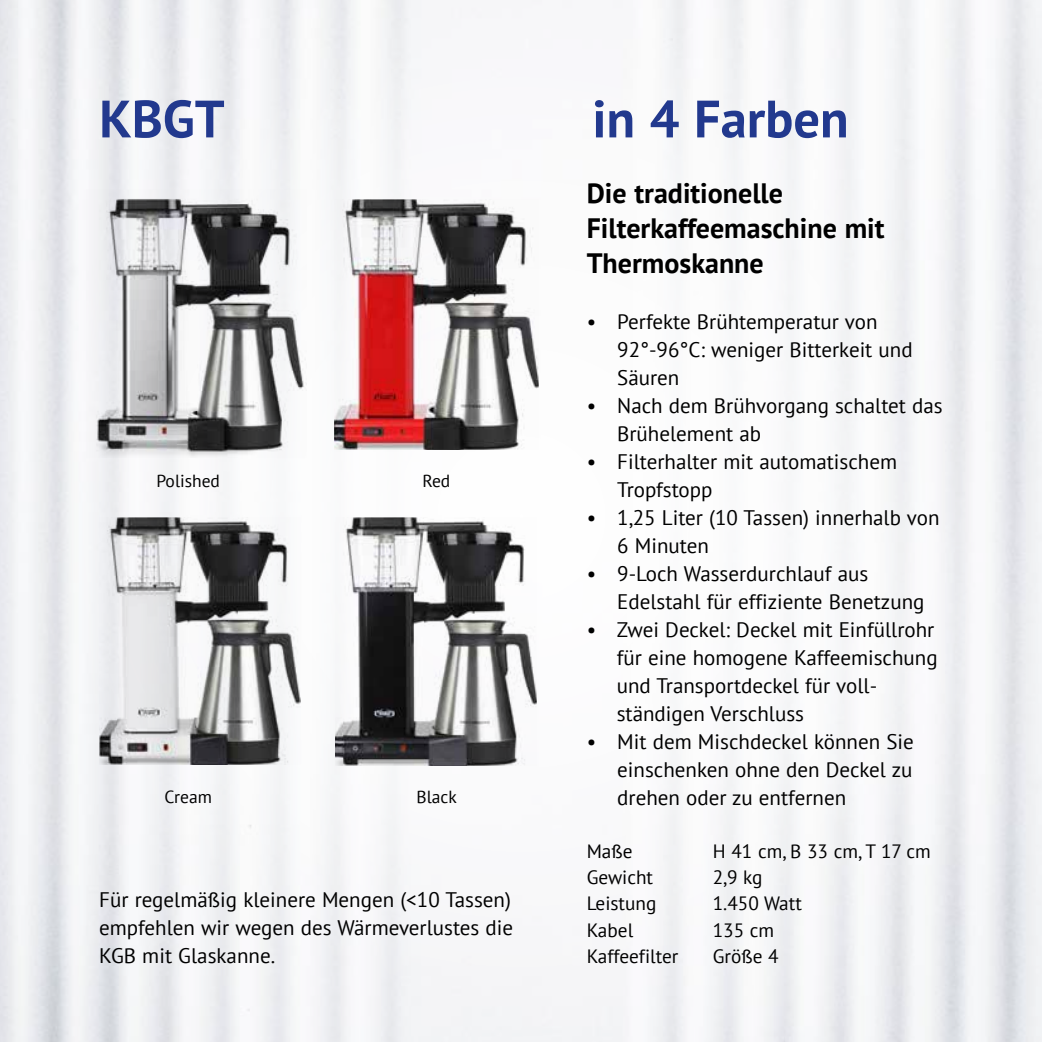
<style>
.page{position:relative;width:1042px;height:1042px;background:#fff}
.page>*{position:absolute;margin:0;border:0;box-sizing:border-box;transform-origin:0 0}
.t1{font:700 52.5px "PT Sans";color:#22398e}
.t2{font:700 28px/35px "PT Sans";color:#000}
.t3{font:21px/28px "PT Sans";color:#000}
.t4{font:19.25px "PT Sans";color:#000}
.t5{font:17.5px "PT Sans";color:#000}
</style>
<div class="page">
<img style="left:87px;top:189px;width:219px;height:268px">
<img style="left:336px;top:517px;width:201px;height:248px">
<img style="left:99px;top:517px;width:201px;height:247px">
<img style="left:334px;top:199px;width:204px;height:251px">
<h1 class="t1" style="left:99px;top:84px;width:127px">KBGT</h1>
<h1 class="t1" style="left:592px;top:84px;width:258px">in 4 Farben</h1>
<p class="t5" style="left:156px;top:470px;width:65px">Polished</p>
<p class="t5" style="left:164px;top:785px;width:49px">Cream</p>
<p class="t5" style="left:422px;top:470px;width:29px">Red</p>
<p class="t5" style="left:416px;top:785px;width:42px">Black</p>
<p class="t3" style="left:99px;top:884px;width:415px;text-align:justify">Für regelmäßig kleinere Mengen (&lt;10 Tassen) empfehlen wir wegen des Wärmeverlustes die KGB mit Glaskanne.</p>
<h2 class="t2" style="left:587px;top:175px;width:299px">Die traditionelle<br>Filterkaffeemaschine mit<br>Thermoskanne</h2>
<p class="t3" style="left:617px;top:307px;width:297px;text-indent:-30px">• Perfekte Brühtemperatur von<br>92°-96°C: weniger Bitterkeit und<br>Säuren</p>
<p class="t3" style="left:617px;top:391px;width:327px;text-indent:-30px">• Nach dem Brühvorgang schaltet das<br>Brühelement ab</p>
<p class="t3" style="left:617px;top:447px;width:281px;text-indent:-30px">• Filterhalter mit automatischem<br>Tropfstopp</p>
<p class="t3" style="left:617px;top:503px;width:324px;text-indent:-30px">• 1,25 Liter (10 Tassen) innerhalb von<br>6 Minuten</p>
<p class="t3" style="left:617px;top:559px;width:309px;text-indent:-30px">• 9-Loch Wasserdurchlauf aus<br>Edelstahl für effiziente Benetzung</p>
<p class="t3" style="left:617px;top:615px;width:322px;text-indent:-30px">• Zwei Deckel: Deckel mit Einfüllrohr für eine homogene Kaffeemischung und Transportdeckel für voll&shy;ständigen Verschluss</p>
<p class="t3" style="left:617px;top:727px;width:298px;text-align:justify;text-indent:-30px">• Mit dem Mischdeckel können Sie einschenken ohne den Deckel zu drehen oder zu entfernen</p>
<p class="t4" style="left:587px;top:838px;width:47px">Maße</p>
<p class="t4" style="left:713px;top:838px;width:220px">H 41 cm, B 33 cm, T 17 cm</p>
<p class="t4" style="left:587px;top:865px;width:68px">Gewicht</p>
<p class="t4" style="left:713px;top:865px;width:51px">2,9 kg</p>
<p class="t4" style="left:587px;top:891px;width:71px">Leistung</p>
<p class="t4" style="left:713px;top:891px;width:91px">1.450 Watt</p>
<p class="t4" style="left:587px;top:917px;width:48px">Kabel</p>
<p class="t4" style="left:713px;top:917px;width:63px">135 cm</p>
<p class="t4" style="left:587px;top:943px;width:93px">Kaffeefilter</p>
<p class="t4" style="left:713px;top:943px;width:67px">Größe 4</p>
</div>
